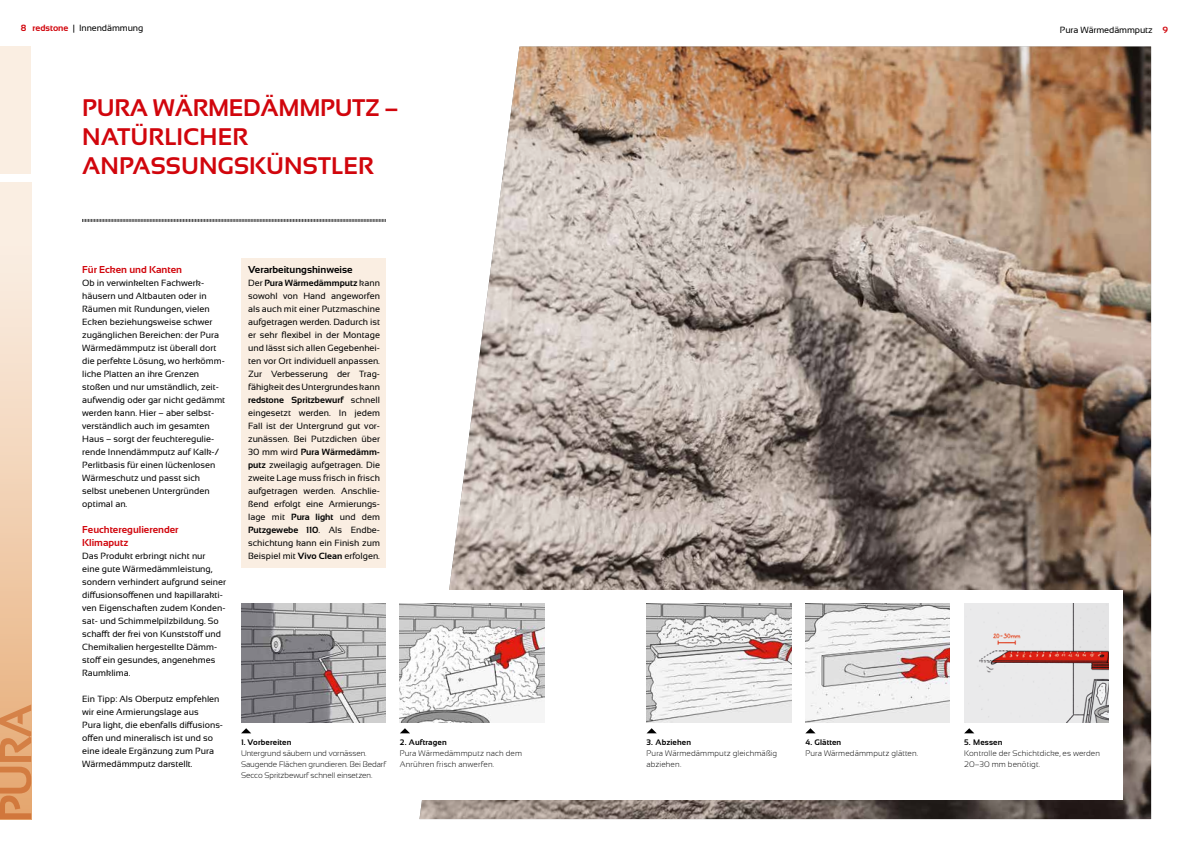
<style>
.page{position:relative;width:1191px;height:842px;background:#fff}
.page>*{position:absolute;margin:0;border:0;box-sizing:border-box;transform-origin:0 0}
.t1{font:700 24px/28.8px "Sansation";color:#d1050c}
.t2{font:700 10px/13px "Sansation";color:#d1050c}
.t3{font:700 10px "Sansation";color:#000}
.t4{font:9px/13px "Sansation";color:#000}
.t5{font:300 8px/11px "Sansation";letter-spacing:.01em;color:#000}
.t6{font:300 8px/11px "Sansation";letter-spacing:-.01em;color:#000}
.t7{font:700 8px "Sansation";letter-spacing:.015em;color:#000}
.s1{font-weight:700;color:#d1050c}
.s2{font-weight:700}
</style>
<div class="page">
<svg style="left:0;top:182px;width:31px;height:522px;background:#f3d7bd"></svg>
<div style="left:0;top:47px;width:31px;height:127px;background:#faeee2"></div>
<svg style="left:0;top:704px;width:31px;height:115px;background:#de9861"></svg>
<img style="left:419px;top:47px;width:732px;height:772px">
<svg style="left:82px;top:219px;width:304px;height:3px"></svg>
<div style="left:82px;top:590px;width:1041px;height:210px;background:#fff"></div>
<img style="left:400px;top:603px;width:144px;height:119px">
<img style="left:646px;top:603px;width:145px;height:119px">
<img style="left:964px;top:603px;width:144px;height:119px">
<img style="left:805px;top:603px;width:145px;height:119px">
<img style="left:241px;top:603px;width:145px;height:119px">
<svg style="left:400px;top:728px;width:10px;height:5px"></svg>
<svg style="left:647px;top:728px;width:10px;height:5px"></svg>
<svg style="left:964px;top:728px;width:10px;height:5px"></svg>
<svg style="left:806px;top:728px;width:9px;height:5px"></svg>
<svg style="left:241px;top:728px;width:10px;height:5px"></svg>
<div style="left:241px;top:258px;width:145px;height:310px;background:#faeee2"></div>
<p class="t4" style="left:21px;top:21px;width:124px"><span class="s1">8 redstone</span> | Innendämmung</p>
<h1 class="t1" style="left:82px;top:94px;width:318px">PURA WÄRMEDÄMMPUTZ –<br>NATÜRLICHER<br>ANPASSUNGSKÜNSTLER</h1>
<p class="t2" style="left:82px;top:263px;width:101px">Für Ecken und Kanten</p>
<p class="t4" style="left:82px;top:276px;width:144px">Ob in verwinkelten Fachwerk&shy;häusern und Altbauten oder in<br>Räumen mit Rundungen, vielen<br>Ecken beziehungsweise schwer zugänglichen Bereichen: der Pura<br>Wärmedämmputz ist überall dort die perfekte Lösung, wo herkömm&shy;liche Platten an ihre Grenzen stoßen und nur umständlich, zeit&shy;aufwendig oder gar nicht gedämmt werden kann. Hier – aber selbst&shy;verständlich auch im gesamten<br>Haus – sorgt der feuchteregulie&shy;rende Innendämmputz auf Kalk-/<br>Perlitbasis für einen lückenlosen<br>Wärmeschutz und passt sich selbst unebenen Untergründen optimal an.</p>
<p class="t2" style="left:82px;top:523px;width:98px">Feuchteregulierender<br>Klimaputz</p>
<p class="t4" style="left:82px;top:549px;width:145px">Das Produkt erbringt nicht nur<br>eine gute Wärmedämmleistung, sondern verhindert aufgrund seiner diffusionsoffenen und kapillarakti&shy;ven Eigenschaften zudem Konden&shy;sat- und Schimmelpilzbildung. So schafft der frei von Kunststoff und<br>Chemikalien hergestellte Dämm&shy;stoff ein gesundes, angenehmes<br>Raumklima.</p>
<p class="t4" style="left:82px;top:692px;width:142px">Ein Tipp: Als Oberputz empfehlen wir eine Armierungslage aus<br>Pura light, die ebenfalls diffusions&shy;offen und mineralisch ist und so eine ideale Ergänzung zum Pura<br>Wärmedämmputz darstellt.</p>
<p class="t3" style="left:248px;top:264px;width:106px">Verarbeitungshinweise</p>
<p class="t4" style="left:248px;top:276px;width:133px;text-align:justify">Der <span class="s2">Pura Wärmedämmputz</span> kann sowohl von Hand angeworfen als auch mit einer Putzmaschine aufgetragen werden. Dadurch ist er sehr flexibel in der Montage und lässt sich allen Gegebenhei&shy;ten vor Ort individuell anpassen.<br>Zur Verbesserung der Trag&shy;fähigkeit des Untergrundes kann <span class="s2">redstone Spritzbewurf</span> schnell eingesetzt werden. In jedem Fall ist der Untergrund gut vor&shy;zunässen. Bei Putzdicken über 30 mm wird <span class="s2">Pura Wärmedämm&shy;putz</span> zweilagig aufgetragen. Die zweite Lage muss frisch in frisch aufgetragen werden. Anschlie&shy;ßend erfolgt eine Armierungs&shy;lage mit <span class="s2">Pura light</span> und dem <span class="s2">Putzgewebe 110</span>. Als Endbe&shy;schichtung kann ein Finish zum Beispiel mit <span class="s2">Vivo Clean</span> erfolgen.</p>
<p class="t7" style="left:241px;top:738px;width:52px">1. Vorbereiten</p>
<p class="t6" style="left:241px;top:748px;width:146px">Untergrund säubern und vornässen.<br>Saugende Flächen grundieren. Bei Bedarf<br>Secco Spritzbewurf schnell einsetzen.</p>
<p class="t7" style="left:400px;top:738px;width:48px">2. Auftragen</p>
<p class="t5" style="left:400px;top:748px;width:124px">Pura Wärmedämmputz nach dem<br>Anrühren frisch anwerfen.</p>
<p class="t4" style="left:1059px;top:23px;width:110px">Pura Wärmedämmputz <span class="s1">9</span></p>
<p class="t7" style="left:646px;top:738px;width:46px">3. Abziehen</p>
<p class="t5" style="left:646px;top:748px;width:132px">Pura Wärmedämmputz gleichmäßig abziehen.</p>
<p class="t7" style="left:805px;top:738px;width:38px">4. Glätten</p>
<p class="t5" style="left:805px;top:748px;width:114px">Pura Wärmedämmputz glätten.</p>
<p class="t7" style="left:964px;top:738px;width:40px">5. Messen</p>
<p class="t5" style="left:964px;top:748px;width:137px">Kontrolle der Schichtdicke, es werden<br>20–30 mm benötigt.</p>
</div>
